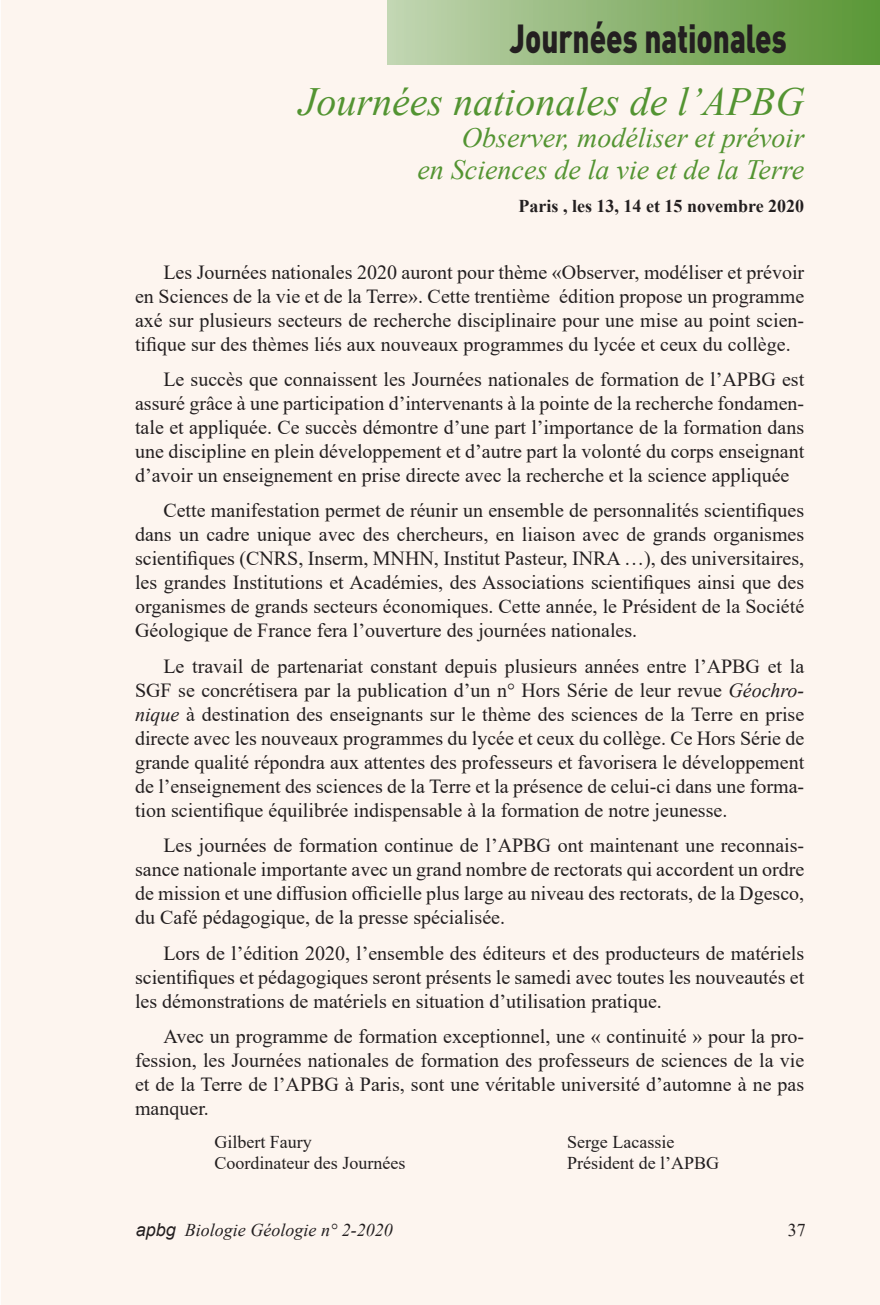
<style>
.page{position:relative;width:880px;height:1305px;background:#fff}
.page>*{position:absolute;margin:0;border:0;box-sizing:border-box;transform-origin:0 0}
.t1{font:italic 40px "Times New Roman";color:#539432}
.t2{font:900 40px "DIN";color:#231f20;scale:.74 1}
.Grand_titre_vert{font:italic 28px "Times New Roman";color:#539432}
.txt_10{font:20px/24px "Times New Roman";color:#231f20;text-align:justify}
.t3{font:18px "Times New Roman";color:#231f20}
.t4{font:700 18px "Times New Roman";color:#231f20}
.t5{font:italic 18px "Times New Roman";color:#231f20}
.s1{font-style:italic}
.s2{font-family:"Arial"}
</style>
<div class="page">
<div style="left:1px;top:0;width:879px;height:1305px;background:#fdf5ef"></div>
<div style="left:387px;top:0;width:493px;height:64px;background:linear-gradient(to right,#c1d4b1,#599534)"></div>
<p class="t2" style="left:510px;top:12px;width:376px">Journées nationales</p>
<p class="t1" style="left:299px;top:74px;width:507px">Journées nationales de l’APBG</p>
<p class="Grand_titre_vert" style="left:462px;top:118px;width:344px">Observer, modéliser et prévoir</p>
<p class="Grand_titre_vert" style="left:417px;top:150px;width:388px">en Sciences de la vie et de la Terre</p>
<p class="t4" style="left:518px;top:193px;width:287px">Paris , les 13, 14 et 15 novembre 2020</p>
<p class="txt_10" style="left:135px;top:259px;width:670px;text-indent:28px">Les Journées nationales 2020 auront pour thème «Observer, modéliser et prévoir en Sciences de la vie et de la Terre». Cette trentième édition propose un programme axé sur plusieurs secteurs de recherche disciplinaire pour une mise au point scien&shy;tifique sur des thèmes liés aux nouveaux programmes du lycée et ceux du collège.</p>
<p class="txt_10" style="left:135px;top:367px;width:670px;text-indent:28px">Le succès que connaissent les Journées nationales de formation de l’APBG est assuré grâce à une participation d’intervenants à la pointe de la recherche fondamen&shy;tale et appliquée. Ce succès démontre d’une part l’importance de la formation dans une discipline en plein développement et d’autre part la volonté du corps enseignant d’avoir un enseignement en prise directe avec la recherche et la science appliquée</p>
<p class="txt_10" style="left:135px;top:498px;width:670px;text-indent:28px">Cette manifestation permet de réunir un ensemble de personnalités scientifiques dans un cadre unique avec des chercheurs, en liaison avec de grands organismes scientifiques (CNRS, Inserm, MNHN, Institut Pasteur, INRA …), des universitaires, les grandes Institutions et Académies, des Associations scientifiques ainsi que des organismes de grands secteurs économiques. Cette année, le Président de la Société Géologique de France fera l’ouverture des journées nationales.</p>
<p class="txt_10" style="left:135px;top:653px;width:671px;text-indent:28px">Le travail de partenariat constant depuis plusieurs années entre l’APBG et la SGF se concrétisera par la publication d’un n° Hors Série de leur revue <span class="s1">Géochro&shy;nique</span> à destination des enseignants sur le thème des sciences de la Terre en prise directe avec les nouveaux programmes du lycée et ceux du collège. Ce Hors Série de grande qualité répondra aux attentes des professeurs et favorisera le développement de l’enseignement des sciences de la Terre et la présence de celui-ci dans une forma&shy;tion scientifique équilibrée indispensable à la formation de notre jeunesse.</p>
<p class="txt_10" style="left:135px;top:833px;width:670px;text-indent:28px">Les journées de formation continue de l’APBG ont maintenant une reconnais&shy;sance nationale importante avec un grand nombre de rectorats qui accordent un ordre de mission et une diffusion officielle plus large au niveau des rectorats, de la Dgesco, du Café pédagogique, de la presse spécialisée.</p>
<p class="txt_10" style="left:135px;top:940px;width:670px;text-indent:28px">Lors de l’édition 2020, l’ensemble des éditeurs et des producteurs de matériels scientifiques et pédagogiques seront présents le samedi avec toutes les nouveautés et les démonstrations de matériels en situation d’utilisation pratique.</p>
<p class="txt_10" style="left:135px;top:1023px;width:670px;text-indent:28px">Avec un programme de formation exceptionnel, une « continuité » pour la pro&shy;fession, les Journées nationales de formation des professeurs de sciences de la vie et de la Terre de l’APBG à Paris, sont une véritable université d’automne à ne pas manquer.</p>
<p class="t3" style="left:214px;top:1129px;width:99px">Gilbert Faury</p>
<p class="t3" style="left:567px;top:1129px;width:109px">Serge Lacassie</p>
<p class="t3" style="left:214px;top:1151px;width:192px">Coordinateur des Journées</p>
<p class="t3" style="left:567px;top:1151px;width:153px">Président de l’APBG</p>
<p class="t5" style="left:136px;top:1218px;width:258px"><span class="s2">apbg</span> Biologie Géologie n° 2-2020</p>
<p class="t3" style="left:788px;top:1217px;width:19px">37</p>
</div>
